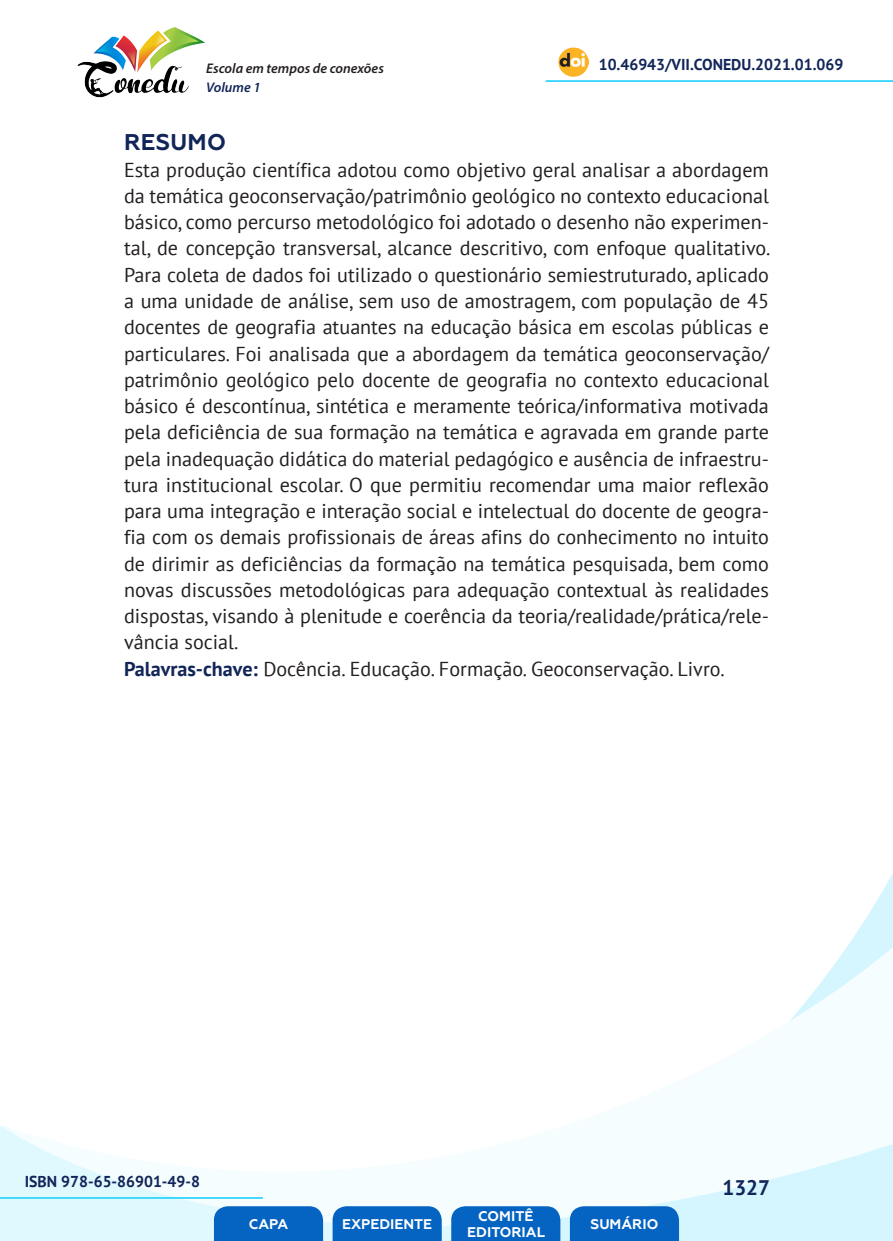
<style>
.page{position:relative;width:893px;height:1241px;background:#fff}
.page>*{position:absolute;margin:0;border:0;box-sizing:border-box;transform-origin:0 0}
._3_RESUMO{font:700 22.75px "Geometria";letter-spacing:.015em;color:#112558}
.t1{font:700 21px "PT Sans";color:#112558}
._4_CORPO_RESUMO{font:20.12px/26.2px "PT Sans";color:#231f20;text-align:justify}
._5_PALAVRAS_CHAVE{font:20.12px "PT Sans";color:#231f20}
.t2{font:700 15.75px "PT Sans";color:#112558}
.t3{font:700 14px/16.8px "Geometria";color:#fff;text-align:center}
.t4{font:italic 600 14px "Myriad Pro";color:#231f20}
.t5{font:italic 600 14px "Myriad Pro";color:#112558}
.s1{font-weight:700;color:#112558}
</style>
<div class="page">
<svg style="left:848px;top:873px;width:45px;height:73px"></svg>
<svg style="left:0;top:946px;width:893px;height:294px"></svg>
<hr style="left:0;top:1196px;width:263px;height:2px;background:#2dd4fe">
<hr style="left:546px;top:80px;width:347px;height:2px;background:#2dd4fe">
<img style="left:559px;top:47px;width:30px;height:30px">
<img style="left:77px;top:27px;width:128px;height:71px">
<svg style="left:214px;top:1205px;width:109px;height:35px;background:#126bc4"></svg>
<svg style="left:333px;top:1205px;width:109px;height:35px;background:#126bc4"></svg>
<svg style="left:451px;top:1205px;width:109px;height:35px;background:#126bc4"></svg>
<svg style="left:570px;top:1205px;width:109px;height:35px;background:#116bc4"></svg>
<p class="t4" style="left:206px;top:59px;width:179px">Escola em tempos de conexões</p>
<p class="t2" style="left:599px;top:54px;width:246px">10.46943/VII.CONEDU.2021.01.069</p>
<p class="t5" style="left:206px;top:78px;width:56px">Volume 1</p>
<p class="_3_RESUMO" style="left:124px;top:129px;width:103px">RESUMO</p>
<p class="_4_CORPO_RESUMO" style="left:124px;top:156px;width:648px">Esta produção científica adotou como objetivo geral analisar a abordagem da temática geoconservação/patrimônio geológico no contexto educacional básico, como percurso metodológico foi adotado o desenho não experimen&shy;tal, de concepção transversal, alcance descritivo, com enfoque qualitativo.<br>Para coleta de dados foi utilizado o questionário semiestruturado, aplicado a uma unidade de análise, sem uso de amostragem, com população de 45 docentes de geografia atuantes na educação básica em escolas públicas e particulares. Foi analisada que a abordagem da temática geoconservação/ patrimônio geológico pelo docente de geografia no contexto educacional básico é descontínua, sintética e meramente teórica/informativa motivada pela deficiência de sua formação na temática e agravada em grande parte pela inadequação didática do material pedagógico e ausência de infraestru&shy;tura institucional escolar. O que permitiu recomendar uma maior reflexão para uma integração e interação social e intelectual do docente de geogra&shy;fia com os demais profissionais de áreas afins do conhecimento no intuito de dirimir as deficiências da formação na temática pesquisada, bem como novas discussões metodológicas para adequação contextual às realidades dispostas, visando à plenitude e coerência da teoria/realidade/prática/rele&shy;vância social.</p>
<p class="_5_PALAVRAS_CHAVE" style="left:124px;top:655px;width:602px"><span class="s1">Palavras-chave:</span> Docência. Educação. Formação. Geoconservação. Livro.</p>
<p class="t2" style="left:25px;top:1170px;width:177px">ISBN 978-65-86901-49-8</p>
<p class="t3" style="left:249px;top:1215px;width:41px">CAPA</p>
<p class="t3" style="left:342px;top:1215px;width:92px">EXPEDIENTE</p>
<p class="t3" style="left:467px;top:1207px;width:79px">COMITÊ<br>EDITORIAL</p>
<p class="t3" style="left:590px;top:1215px;width:69px">SUMÁRIO</p>
<p class="t1" style="left:722px;top:1173px;width:49px">1327</p>
</div>
